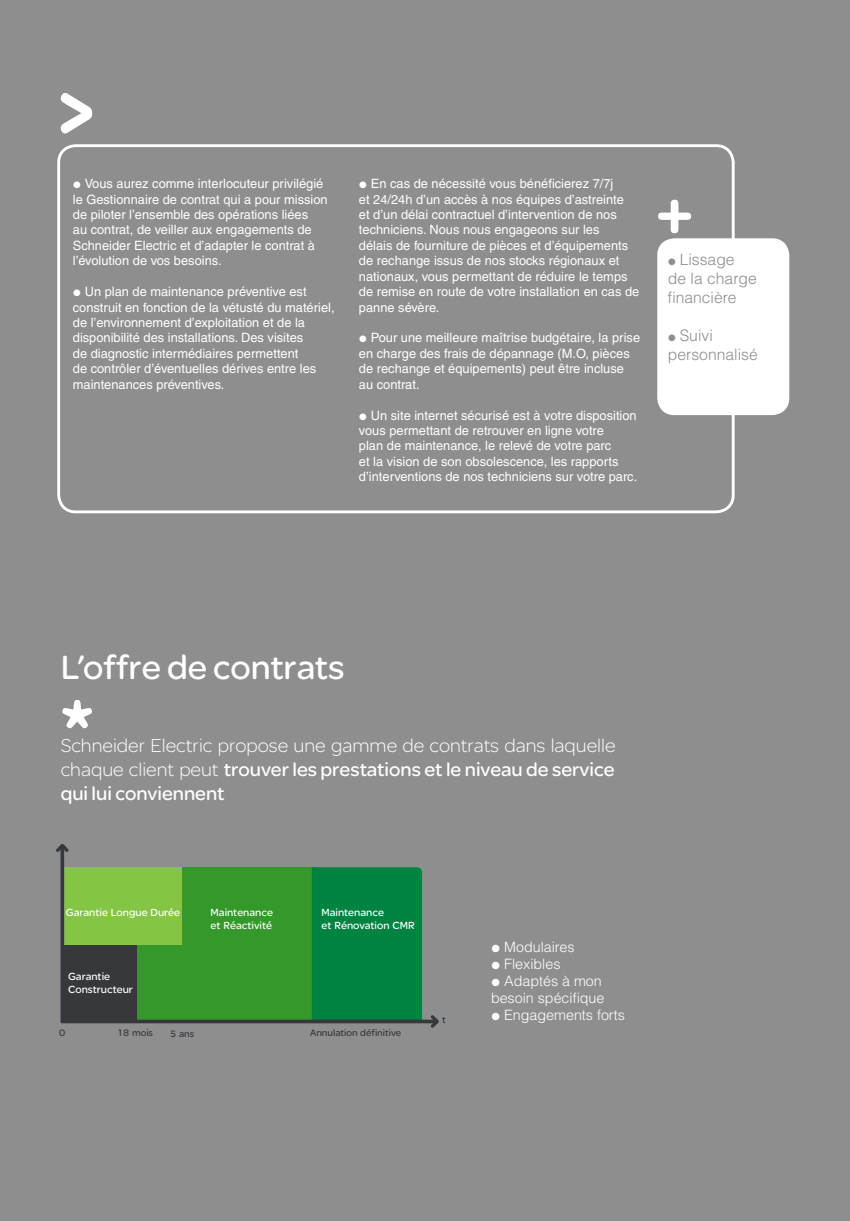
<style>
.page{position:relative;width:850px;height:1221px;background:#fff}
.page>*{position:absolute;margin:0;border:0;box-sizing:border-box;transform-origin:0 0}
.t1{font:35.7px "SE Optimist";color:#fff}
.t2{font:300 19.95px/24px "SE Optimist";color:#fff;text-align:justify}
.t3{font:300 15.75px/18.9px "Helvetica";color:#8e8e8f}
.t4{font:300 14.25px "Helvetica";color:#fff}
.t5{font:12.9px/15.5px "Helvetica";color:#fff}
.t6{font:11.1px/13.2px "SE Optimist";color:#fff}
.t7{font:9.9px "SE Optimist";color:#36383b}
.s1{font-weight:400}
</style>
<div class="page">
<div style="left:0;top:0;width:850px;height:1220px;background:#8e8e8f"></div>
<svg style="left:62px;top:700px;width:30px;height:28px"></svg>
<div style="left:57px;top:144px;width:678px;height:369px;border:3px solid #fff;border-radius:17px"></div>
<svg style="left:658px;top:200px;width:33px;height:33px"></svg>
<div style="left:657px;top:238px;width:132px;height:177px;background:#fff;border-radius:17px"></div>
<svg style="left:60px;top:93px;width:32px;height:41px"></svg>
<svg style="left:56px;top:844px;width:383px;height:184px"></svg>
<p class="t5" style="left:73px;top:177px;width:256px;text-indent:12px">Vous aurez comme interlocuteur privilégié le Gestionnaire de contrat qui a pour mission de piloter l’ensemble des opérations liées<br>au contrat, de veiller aux engagements de Schneider Electric et d’adapter le contrat à l’évolution de vos besoins.</p>
<p class="t5" style="left:73px;top:285px;width:263px;text-indent:12px">Un plan de maintenance préventive est construit en fonction de la vétusté du matériel, de l’environnement d’exploitation et de la disponibilité des installations. Des visites<br>de diagnostic intermédiaires permettent<br>de contrôler d’éventuelles dérives entre les maintenances préventives.</p>
<p class="t5" style="left:359px;top:177px;width:282px;text-indent:12px">En cas de nécessité vous bénéficierez 7/7j<br>et 24/24h d’un accès à nos équipes d’astreinte<br>et d’un délai contractuel d’intervention de nos techniciens. Nous nous engageons sur les<br>délais de fourniture de pièces et d’équipements de rechange issus de nos stocks régionaux et nationaux, vous permettant de réduire le temps de remise en route de votre installation en cas de panne sévère.</p>
<p class="t5" style="left:359px;top:331px;width:283px;text-indent:12px">Pour une meilleure maîtrise budgétaire, la prise en charge des frais de dépannage (M.O, pièces de rechange et équipements) peut être incluse au contrat.</p>
<p class="t5" style="left:359px;top:408px;width:280px;text-indent:12px">Un site internet sécurisé est à votre disposition vous permettant de retrouver en ligne votre<br>plan de maintenance, le relevé de votre parc<br>et la vision de son obsolescence, les rapports d’interventions de nos techniciens sur votre parc.</p>
<p class="t3" style="left:668px;top:252px;width:91px;text-indent:12px">Lissage de la charge financière</p>
<p class="t3" style="left:668px;top:327px;width:91px;text-indent:12px">Suivi personnalisé</p>
<h1 class="t1" style="left:61px;top:653px;width:286px">L’offre de contrats</h1>
<h2 class="t2" style="left:61px;top:734px;width:556px">Schneider Electric propose une gamme de contrats dans laquelle chaque client peut <span class="s1">trouver les prestations et le niveau de service qui lui conviennent</span></h2>
<p class="t6" style="left:66px;top:906px;width:116px">Garantie Longue Durée</p>
<p class="t6" style="left:68px;top:970px;width:66px">Garantie<br>Constructeur</p>
<p class="t6" style="left:211px;top:906px;width:64px">Maintenance et Réactivité</p>
<p class="t6" style="left:322px;top:906px;width:94px">Maintenance<br>et Rénovation CMR</p>
<p class="t7" style="left:59px;top:1029px;width:8px">0</p>
<p class="t7" style="left:117px;top:1029px;width:38px">18 mois</p>
<p class="t7" style="left:170px;top:1030px;width:26px">5 ans</p>
<p class="t7" style="left:310px;top:1028px;width:93px">Annulation définitive</p>
<p class="t7" style="left:442px;top:1016px;width:5px">t</p>
<p class="t4" style="left:504px;top:941px;width:72px">Modulaires</p>
<p class="t4" style="left:504px;top:958px;width:58px">Flexibles</p>
<p class="t4" style="left:504px;top:975px;width:99px">Adaptés à mon</p>
<p class="t4" style="left:491px;top:992px;width:115px">besoin spécifique</p>
<p class="t4" style="left:504px;top:1009px;width:122px">Engagements forts</p>
</div>
